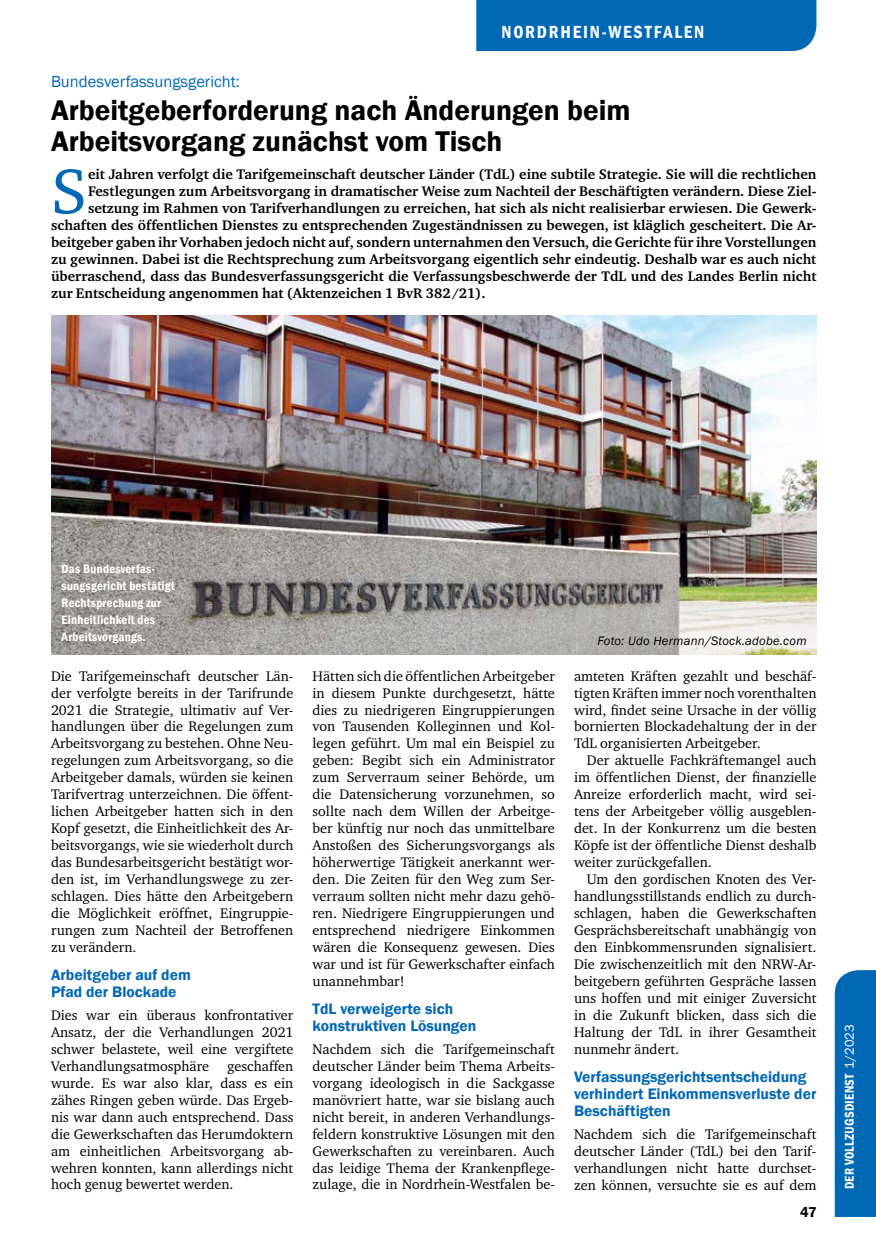
<style>
.page{position:relative;width:876px;height:1251px;background:#fff}
.page>*{position:absolute;margin:0;border:0;box-sizing:border-box;transform-origin:0 0}
.t1{font:64.8px "Charter ITC";color:#0068b5}
.t2{font:600 29.25px/31.5px "Franklin Gothic";color:#000}
.t3{font:600 condensed 18px "Franklin Gothic";letter-spacing:.1em;color:#fff}
.t4{font:16.5px "Franklin Gothic";color:#0068b5}
.t5{font:600 15.6px/17px "Franklin Gothic";color:#0068b5}
.t6{font:600 14.7px "Franklin Gothic";color:#000}
.t7{font:14.25px/17px "Charter ITC";color:#000;text-align:justify}
.t8{font:700 14.25px "Charter ITC";color:#000}
.t9{font:600 condensed 13.05px "Franklin Gothic";letter-spacing:.015em;color:#fff}
.t10{font:600 condensed 12.6px/17px "Franklin Gothic";letter-spacing:.02em;color:#fff}
.t11{font:italic 12.6px "Franklin Gothic";letter-spacing:.02em;color:#000}
.s1{font-weight:400;font-stretch:normal}
</style>
<div class="page">
<div style="left:835px;top:970px;width:41px;height:246px;background:#0068b5"></div>
<div style="left:476px;top:0;width:340px;height:51px;background:#0068b5"></div>
<img style="left:51px;top:315px;width:765px;height:339px">
<p class="t3" style="left:501px;top:20px;width:204px">NORDRHEIN-WESTFALEN</p>
<p class="t4" style="left:51px;top:71px;width:190px">Bundesverfassungsgericht:</p>
<p class="t2" style="left:51px;top:95px;width:581px">Arbeitgeberforderung nach Änderungen beim<br>Arbeitsvorgang zunächst vom Tisch</p>
<p class="t1" style="left:51px;top:151px;width:38px">S</p>
<p class="t8" style="left:88px;top:166px;width:730px">eit Jahren verfolgt die Tarifgemeinschaft deutscher Länder (TdL) eine subtile Strategie. Sie will die rechtlichen</p>
<p class="t8" style="left:88px;top:183px;width:730px">Festlegungen zum Arbeitsvorgang in dramatischer Weise zum Nachteil der Beschäftigten verändern. Diese Ziel-</p>
<p class="t8" style="left:88px;top:199px;width:730px">setzung im Rahmen von Tarifverhandlungen zu erreichen, hat sich als nicht realisierbar erwiesen. Die Gewerk-</p>
<p class="t8" style="left:51px;top:216px;width:767px">schaften des öffentlichen Dienstes zu entsprechenden Zugeständnissen zu bewegen, ist kläglich gescheitert. Die Ar-</p>
<p class="t8" style="left:51px;top:233px;width:767px">beitgeber gaben ihr Vorhaben jedoch nicht auf, sondern unternahmen den Versuch, die Gerichte für ihre Vorstellungen</p>
<p class="t8" style="left:51px;top:250px;width:767px">zu gewinnen. Dabei ist die Rechtsprechung zum Arbeitsvorgang eigentlich sehr eindeutig. Deshalb war es auch nicht</p>
<p class="t8" style="left:51px;top:267px;width:767px">überraschend, dass das Bundesverfassungsgericht die Verfassungsbeschwerde der TdL und des Landes Berlin nicht</p>
<p class="t8" style="left:51px;top:284px;width:436px">zur Entscheidung angenommen hat (Aktenzeichen 1 BvR 382/21).</p>
<p class="t10" style="left:62px;top:560px;width:115px">Das Bundesverfas&shy;sungsgericht bestätigt<br>Rechtsprechung zur<br>Einheitlichkeit des<br>Arbeitsvorgangs.</p>
<p class="t7" style="left:51px;top:667px;width:244px">Die Tarifgemeinschaft deutscher Län&shy;der verfolgte bereits in der Tarifrunde 2021 die Strategie, ultimativ auf Ver&shy;handlungen über die Regelungen zum Arbeitsvorgang zu bestehen. Ohne Neu&shy;regelungen zum Arbeitsvorgang, so die Arbeitgeber damals, würden sie keinen Tarifvertrag unterzeichnen. Die öffent&shy;lichen Arbeitgeber hatten sich in den Kopf gesetzt, die Einheitlichkeit des Ar&shy;beitsvorgangs, wie sie wiederholt durch das Bundesarbeitsgericht bestätigt wor&shy;den ist, im Verhandlungswege zu zer&shy;schlagen. Dies hätte den Arbeitgebern die Möglichkeit eröffnet, Eingruppie&shy;rungen zum Nachteil der Betroffenen zu verändern.</p>
<p class="t5" style="left:51px;top:966px;width:141px">Arbeitgeber auf dem<br>Pfad der Blockade</p>
<p class="t7" style="left:51px;top:1006px;width:244px">Dies war ein überaus konfrontativer Ansatz, der die Verhandlungen 2021 schwer belastete, weil eine vergiftete Verhandlungsatmosphäre</p>
<p class="t7" style="left:51px;top:1057px;width:244px;text-indent:176px">geschaffen wurde. Es war also klar, dass es ein zähes Ringen geben würde. Das Ergeb&shy;nis war dann auch entsprechend. Dass die Gewerkschaften das Herumdoktern am einheitlichen Arbeitsvorgang ab&shy;wehren konnten, kann allerdings nicht hoch genug bewertet werden.</p>
<p class="t7" style="left:313px;top:667px;width:244px">Hätten sich die öffentlichen Arbeitgeber in diesem Punkte durchgesetzt, hätte dies zu niedrigeren Eingruppierungen von Tausenden Kolleginnen und Kol&shy;legen geführt. Um mal ein Beispiel zu geben: Begibt sich ein Administrator zum Serverraum seiner Behörde, um die Datensicherung vorzunehmen, so sollte nach dem Willen der Arbeitge&shy;ber künftig nur noch das unmittelbare Anstoßen des Sicherungsvorgangs als höherwertige Tätigkeit anerkannt wer&shy;den. Die Zeiten für den Weg zum Ser&shy;verraum sollten nicht mehr dazu gehö&shy;ren. Niedrigere Eingruppierungen und entsprechend niedrigere Einkommen wären die Konsequenz gewesen. Dies war und ist für Gewerkschafter einfach unannehmbar!</p>
<p class="t5" style="left:313px;top:1000px;width:165px">TdL verweigerte sich konstruktiven Lösungen</p>
<p class="t7" style="left:313px;top:1040px;width:244px">Nachdem sich die Tarifgemeinschaft deutscher Länder beim Thema Arbeits&shy;vorgang ideologisch in die Sackgasse manövriert hatte, war sie bislang auch nicht bereit, in anderen Verhandlungs&shy;feldern konstruktive Lösungen mit den Gewerkschaften zu vereinbaren. Auch das leidige Thema der Krankenpflege&shy;zulage, die in Nordrhein-Westfalen be-</p>
<p class="t11" style="left:597px;top:632px;width:211px">Foto: Udo Hermann/Stock.adobe.com</p>
<p class="t7" style="left:574px;top:667px;width:244px">amteten Kräften gezahlt und beschäf-</p>
<p class="t7" style="left:574px;top:684px;width:244px">tigten Kräften immer noch vorenthalten</p>
<p class="t7" style="left:574px;top:701px;width:244px">wird, findet seine Ursache in der völlig</p>
<p class="t7" style="left:574px;top:718px;width:244px">bornierten Blockadehaltung der in der</p>
<p class="t7" style="left:574px;top:735px;width:188px">TdL organisierten Arbeitgeber.</p>
<p class="t7" style="left:587px;top:751px;width:231px">Der aktuelle Fachkräftemangel auch</p>
<p class="t7" style="left:574px;top:768px;width:244px">im öffentlichen Dienst, der finanzielle</p>
<p class="t7" style="left:574px;top:785px;width:244px">Anreize erforderlich macht, wird sei-</p>
<p class="t7" style="left:574px;top:802px;width:244px">tens der Arbeitgeber völlig ausgeblen-</p>
<p class="t7" style="left:574px;top:819px;width:244px">det. In der Konkurrenz um die besten</p>
<p class="t7" style="left:574px;top:836px;width:244px">Köpfe ist der öffentliche Dienst deshalb</p>
<p class="t7" style="left:574px;top:853px;width:139px">weiter zurückgefallen.</p>
<p class="t7" style="left:587px;top:870px;width:231px">Um den gordischen Knoten des Ver-</p>
<p class="t7" style="left:574px;top:887px;width:244px">handlungsstillstands endlich zu durch-</p>
<p class="t7" style="left:574px;top:904px;width:244px">schlagen, haben die Gewerkschaften</p>
<p class="t7" style="left:574px;top:921px;width:244px">Gesprächsbereitschaft unabhängig von</p>
<p class="t7" style="left:574px;top:938px;width:244px">den Einbkommensrunden signalisiert.</p>
<p class="t7" style="left:574px;top:955px;width:244px">Die zwischenzeitlich mit den NRW-Ar-</p>
<p class="t7" style="left:574px;top:972px;width:244px">beitgebern geführten Gespräche lassen</p>
<p class="t7" style="left:574px;top:989px;width:244px">uns hoffen und mit einiger Zuversicht</p>
<p class="t7" style="left:574px;top:1006px;width:244px">in die Zukunft blicken, dass sich die</p>
<p class="t7" style="left:574px;top:1023px;width:244px">Haltung der TdL in ihrer Gesamtheit</p>
<p class="t7" style="left:574px;top:1040px;width:107px">nunmehr ändert.</p>
<p class="t5" style="left:574px;top:1067px;width:244px">Verfassungsgerichtsentscheidung verhindert Einkommensverluste der<br>Beschäftigten</p>
<p class="t7" style="left:574px;top:1124px;width:244px">Nachdem sich die Tarifgemeinschaft deutscher Länder (TdL) bei den Tarif&shy;verhandlungen nicht hatte durchset&shy;zen können, versuchte sie es auf dem</p>
<p class="t6" style="left:800px;top:1202px;width:18px">47</p>
<p class="t9" style="left:841px;top:1188px;width:166px;rotate:-90deg">DER VOLLZUGSDIENST <span class="s1">1/2023</span></p>
</div>
